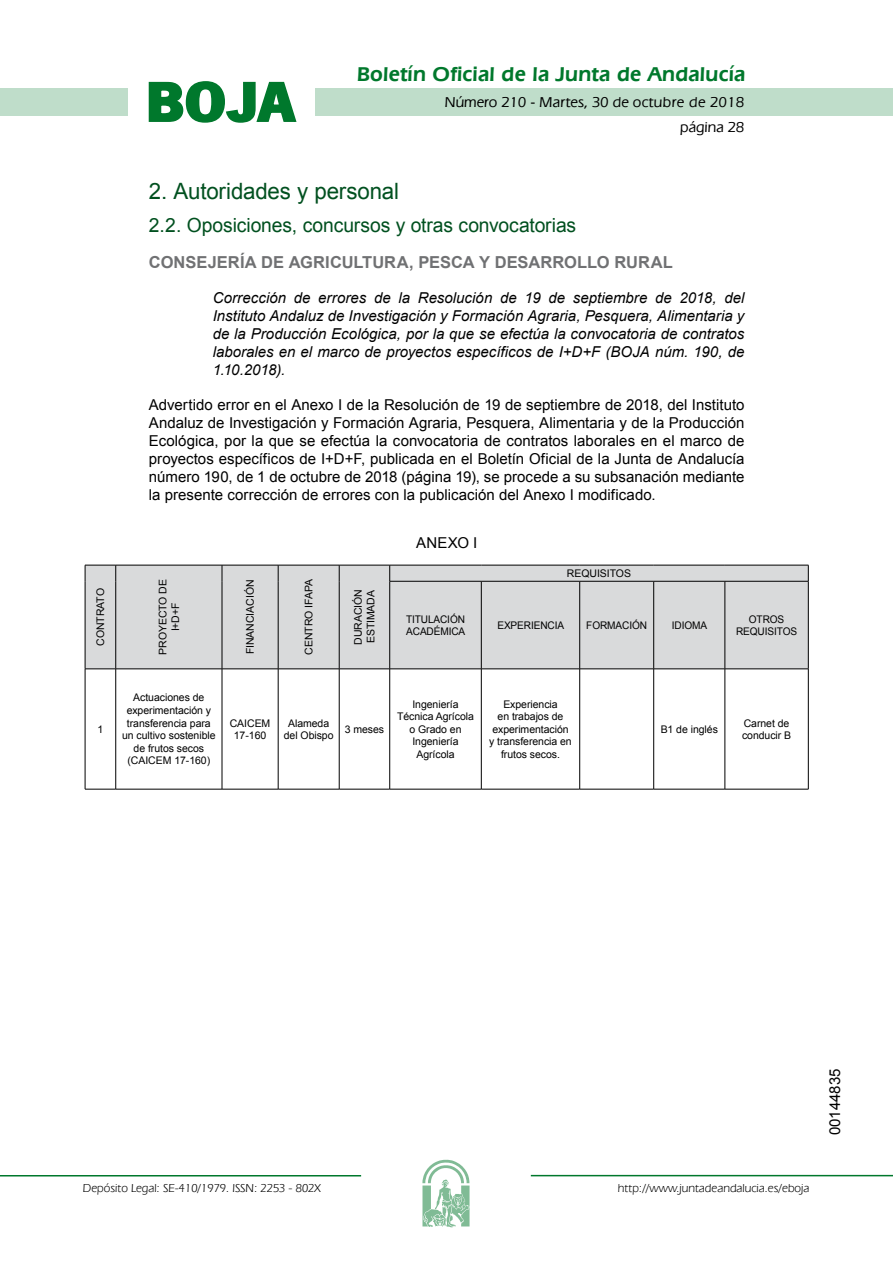
<style>
.page{position:relative;width:893px;height:1263px;background:#fff}
.page>*{position:absolute;margin:0;border:0;box-sizing:border-box;transform-origin:0 0}
.t1{font:700 57.75px "News Got T";color:#00782c;scale:1.14 1}
.t2{font:22.5px "Arial";letter-spacing:-.01em;color:#00501f}
.t3{font:600 21px "Eras IT Cby BT";letter-spacing:.01em;color:#00782c}
.t4{font:19.5px "Arial";letter-spacing:-.005em;color:#00501f}
.t5{font:700 16.5px "Arial";color:#707173}
.t6{font:15px/18px "Arial";color:#000;text-align:justify}
.t7{font:italic 15px/18px "Arial";color:#000;text-align:justify}
.t8{font:500 15px/24.5px "Eras IT Cby BT";color:#000;text-align:right}
.t9{font:12px "Eras IT Cby BT";color:#000}
.t10{font:10.5px/12.6px "Arial";letter-spacing:-.005em;color:#000;text-align:center}
.t11{font:10.5px/12.6px "Arial";letter-spacing:-.005em;color:#000;scale:.96 1}
</style>
<div class="page">
<div style="left:315px;top:88px;width:577px;height:28px;background:#bfddca"></div>
<div style="left:0;top:88px;width:128px;height:28px;background:#bfddca"></div>
<hr style="left:0;top:1175px;width:361px;height:2px;background:#00782c">
<svg style="left:422px;top:1159px;width:47px;height:68px"></svg>
<hr style="left:531px;top:1175px;width:361px;height:1px;background:#00782c">
<svg style="left:148px;top:81px;width:149px;height:42px"></svg>
<div style="left:86px;top:566px;width:722px;height:103px;background:#d9dadb"></div>
<hr style="left:85px;top:565px;width:31px;height:1px;background:#000">
<svg style="left:85px;top:565px;width:1px;height:16px"></svg>
<hr style="left:116px;top:565px;width:106px;height:1px;background:#000">
<svg style="left:115px;top:565px;width:1px;height:16px"></svg>
<hr style="left:222px;top:565px;width:56px;height:1px;background:#000">
<svg style="left:222px;top:565px;width:1px;height:16px"></svg>
<hr style="left:278px;top:565px;width:61px;height:1px;background:#000">
<svg style="left:278px;top:565px;width:1px;height:16px"></svg>
<hr style="left:339px;top:565px;width:51px;height:1px;background:#000">
<svg style="left:339px;top:565px;width:1px;height:16px"></svg>
<hr style="left:390px;top:565px;width:91px;height:1px;background:#000">
<svg style="left:389px;top:565px;width:1px;height:16px"></svg>
<hr style="left:481px;top:565px;width:98px;height:1px;background:#000">
<hr style="left:579px;top:565px;width:74px;height:1px;background:#000">
<hr style="left:653px;top:565px;width:71px;height:1px;background:#000">
<hr style="left:724px;top:565px;width:84px;height:1px;background:#000">
<svg style="left:808px;top:565px;width:1px;height:16px"></svg>
<hr style="left:85px;top:581px;width:1px;height:88px;background:#000">
<hr style="left:115px;top:581px;width:1px;height:88px;background:#000">
<hr style="left:222px;top:581px;width:1px;height:88px;background:#000">
<hr style="left:278px;top:581px;width:1px;height:88px;background:#000">
<hr style="left:339px;top:581px;width:1px;height:88px;background:#000">
<hr style="left:389px;top:581px;width:92px;height:1px;background:#000">
<hr style="left:389px;top:581px;width:1px;height:88px;background:#000">
<hr style="left:481px;top:581px;width:98px;height:1px;background:#000">
<hr style="left:481px;top:581px;width:1px;height:88px;background:#000">
<hr style="left:579px;top:581px;width:74px;height:1px;background:#000">
<hr style="left:579px;top:581px;width:1px;height:88px;background:#000">
<hr style="left:653px;top:581px;width:71px;height:1px;background:#000">
<hr style="left:653px;top:581px;width:1px;height:88px;background:#000">
<hr style="left:724px;top:581px;width:84px;height:1px;background:#000">
<hr style="left:724px;top:581px;width:1px;height:88px;background:#000">
<hr style="left:808px;top:581px;width:1px;height:88px;background:#000">
<hr style="left:85px;top:669px;width:31px;height:1px;background:#000">
<hr style="left:85px;top:669px;width:1px;height:120px;background:#000">
<hr style="left:116px;top:669px;width:106px;height:1px;background:#000">
<hr style="left:115px;top:669px;width:1px;height:120px;background:#000">
<hr style="left:222px;top:669px;width:56px;height:1px;background:#000">
<hr style="left:222px;top:669px;width:1px;height:120px;background:#000">
<hr style="left:278px;top:669px;width:61px;height:1px;background:#000">
<hr style="left:278px;top:669px;width:1px;height:120px;background:#000">
<hr style="left:339px;top:669px;width:51px;height:1px;background:#000">
<hr style="left:339px;top:669px;width:1px;height:120px;background:#000">
<hr style="left:390px;top:669px;width:91px;height:1px;background:#000">
<hr style="left:389px;top:669px;width:1px;height:120px;background:#000">
<hr style="left:481px;top:669px;width:98px;height:1px;background:#000">
<hr style="left:481px;top:669px;width:1px;height:120px;background:#000">
<hr style="left:579px;top:669px;width:74px;height:1px;background:#000">
<hr style="left:579px;top:669px;width:1px;height:120px;background:#000">
<hr style="left:653px;top:669px;width:71px;height:1px;background:#000">
<hr style="left:653px;top:669px;width:1px;height:120px;background:#000">
<hr style="left:724px;top:669px;width:84px;height:1px;background:#000">
<hr style="left:724px;top:669px;width:1px;height:120px;background:#000">
<hr style="left:808px;top:669px;width:1px;height:120px;background:#000">
<hr style="left:85px;top:789px;width:31px;height:1px;background:#000">
<hr style="left:116px;top:789px;width:106px;height:1px;background:#000">
<hr style="left:222px;top:789px;width:56px;height:1px;background:#000">
<hr style="left:278px;top:789px;width:61px;height:1px;background:#000">
<hr style="left:339px;top:789px;width:51px;height:1px;background:#000">
<hr style="left:390px;top:789px;width:91px;height:1px;background:#000">
<hr style="left:481px;top:789px;width:98px;height:1px;background:#000">
<hr style="left:579px;top:789px;width:74px;height:1px;background:#000">
<hr style="left:653px;top:789px;width:71px;height:1px;background:#000">
<hr style="left:724px;top:789px;width:84px;height:1px;background:#000">
<h1 class="t1" style="left:145px;top:68px;width:133px">BOJA</h1>
<h3 class="t3" style="left:357px;top:62px;width:390px">Boletín Oficial de la Junta de Andalucía</h3>
<p class="t8" style="left:445px;top:90px;width:301px">Número 210 - Martes, 30 de octubre de 2018 página 28</p>
<h2 class="t2" style="left:149px;top:177px;width:252px">2. Autoridades y personal</h2>
<h3 class="t4" style="left:149px;top:212px;width:429px">2.2. Oposiciones, concursos y otras convocatorias</h3>
<p class="t5" style="left:149px;top:251px;width:525px">CONSEJERÍA DE AGRICULTURA, PESCA Y DESARROLLO RURAL</p>
<p class="t7" style="left:213px;top:289px;width:533px">Corrección de errores de la Resolución de 19 de septiembre de 2018, del Instituto Andaluz de Investigación y Formación Agraria, Pesquera, Alimentaria y de la Producción Ecológica, por la que se efectúa la convocatoria de contratos laborales en el marco de proyectos específicos de I+D+F (BOJA núm. 190, de 1.10.2018).</p>
<p class="t6" style="left:149px;top:396px;width:597px">Advertido error en el Anexo I de la Resolución de 19 de septiembre de 2018, del Instituto Andaluz de Investigación y Formación Agraria, Pesquera, Alimentaria y de la Producción Ecológica, por la que se efectúa la convocatoria de contratos laborales en el marco de proyectos específicos de I+D+F, publicada en el Boletín Oficial de la Junta de Andalucía número 190, de 1 de octubre de 2018 (página 19), se procede a su subsanación mediante la presente corrección de errores con la publicación del Anexo I modificado.</p>
<p class="t6" style="left:416px;top:534px;width:63px">ANEXO I</p>
<p class="t10" style="left:94px;top:646px;width:59px;rotate:-90deg">CONTRATO</p>
<p class="t10" style="left:156px;top:655px;width:77px;rotate:-90deg">PROYECTO DE<br>I+D+F</p>
<p class="t10" style="left:244px;top:654px;width:76px;rotate:-90deg">FINANCIACIÓN</p>
<p class="t10" style="left:302px;top:655px;width:77px;rotate:-90deg">CENTRO IFAPA</p>
<p class="t10" style="left:352px;top:645px;width:57px;text-align:left;rotate:-90deg">DURACIÓN<br>ESTIMADA</p>
<p class="t10" style="left:567px;top:567px;width:66px">REQUISITOS</p>
<p class="t11" style="left:406px;top:613px;width:63px">TITULACIÓN<br>ACADÉMICA</p>
<p class="t11" style="left:497px;top:619px;width:71px">EXPERIENCIA</p>
<p class="t11" style="left:586px;top:619px;width:65px">FORMACIÓN</p>
<p class="t11" style="left:672px;top:619px;width:38px">IDIOMA</p>
<p class="t11" style="left:736px;top:613px;width:65px;text-align:center">OTROS<br>REQUISITOS</p>
<p class="t10" style="left:97px;top:723px;width:7px">1</p>
<p class="t10" style="left:122px;top:691px;width:95px">Actuaciones de experimentación y transferencia para un cultivo sostenible de frutos secos (CAICEM 17-160)</p>
<p class="t10" style="left:230px;top:717px;width:42px">CAICEM<br>17-160</p>
<p class="t10" style="left:284px;top:717px;width:51px">Alameda del Obispo</p>
<p class="t10" style="left:345px;top:723px;width:41px">3 meses</p>
<p class="t10" style="left:397px;top:698px;width:78px">Ingeniería<br>Técnica Agrícola o Grado en<br>Ingeniería<br>Agrícola</p>
<p class="t10" style="left:489px;top:698px;width:84px">Experiencia<br>en trabajos de experimentación y transferencia en frutos secos.</p>
<p class="t10" style="left:660px;top:723px;width:59px">B1 de inglés</p>
<p class="t10" style="left:742px;top:717px;width:51px;text-align:left">Carnet de conducir B</p>
<p class="t9" style="left:83px;top:1181px;width:239px">Depósito Legal: SE-410/1979. ISSN: 2253 - 802X</p>
<p class="t9" style="left:618px;top:1181px;width:193px">http://www.juntadeandalucia.es/eboja</p>
<p class="t6" style="left:826px;top:1135px;width:68px;rotate:-90deg">00144835</p>
</div>
